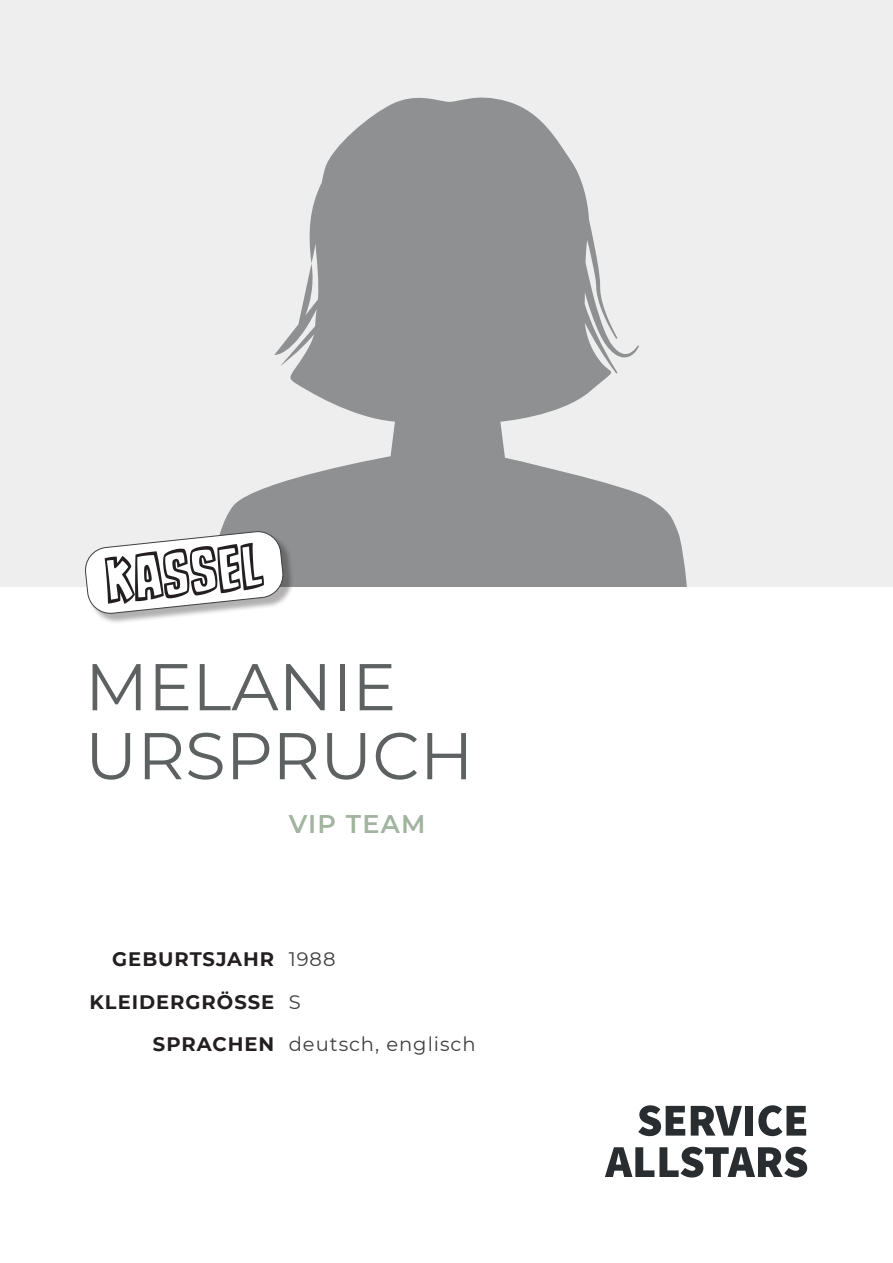
<style>
.page{position:relative;width:893px;height:1263px;background:#fff}
.page>*{position:absolute;margin:0;border:0;box-sizing:border-box;transform-origin:0 0}
.t1{font:67.35px "CC Dynamic Duo Open Variable";color:#231f20}
.t2{font:66px/69px "Montserrat";color:#5d6161}
.t3{font:600 25.5px "Montserrat";letter-spacing:.05em;color:#a2b3a0}
.t4{font:700 19.5px/42.5px "Montserrat";letter-spacing:.05em;color:#231f20;text-align:right}
.t5{font:19.5px/42.5px "Montserrat";letter-spacing:.05em;color:#3e3e3f}
</style>
<div class="page">
<div style="left:0;top:0;width:893px;height:587px;background:#edeeed"></div>
<svg style="left:221px;top:97px;width:466px;height:490px;fill:#8e9091"></svg>
<svg style="left:638px;top:1105px;width:47px;height:31px"></svg>
<svg style="left:691px;top:1106px;width:51px;height:29px"></svg>
<div style="left:745px;top:1106px;width:8px;height:29px;background:#292d2f"></div>
<svg style="left:758px;top:1105px;width:48px;height:31px"></svg>
<svg style="left:605px;top:1147px;width:202px;height:30px"></svg>
<div style="left:87px;top:533px;width:207px;height:92px;background:#231f20;opacity:.35"></div>
<svg style="left:85px;top:530px;width:199px;height:84px"></svg>
<h1 class="t1" style="left:101px;top:539px;width:160px;rotate:-6deg">KASSEL</h1>
<h2 class="t2" style="left:85px;top:650px;width:390px">MELANIE<br>URSPRUCH</h2>
<h3 class="t3" style="left:289px;top:805px;width:138px">VIP TEAM</h3>
<p class="t4" style="left:90px;top:937px;width:186px">GEBURTSJAHR<br>KLEIDERGRÖSSE<br>SPRACHEN</p>
<p class="t5" style="left:289px;top:937px;width:188px">1988<br>S<br>deutsch, englisch</p>
</div>
